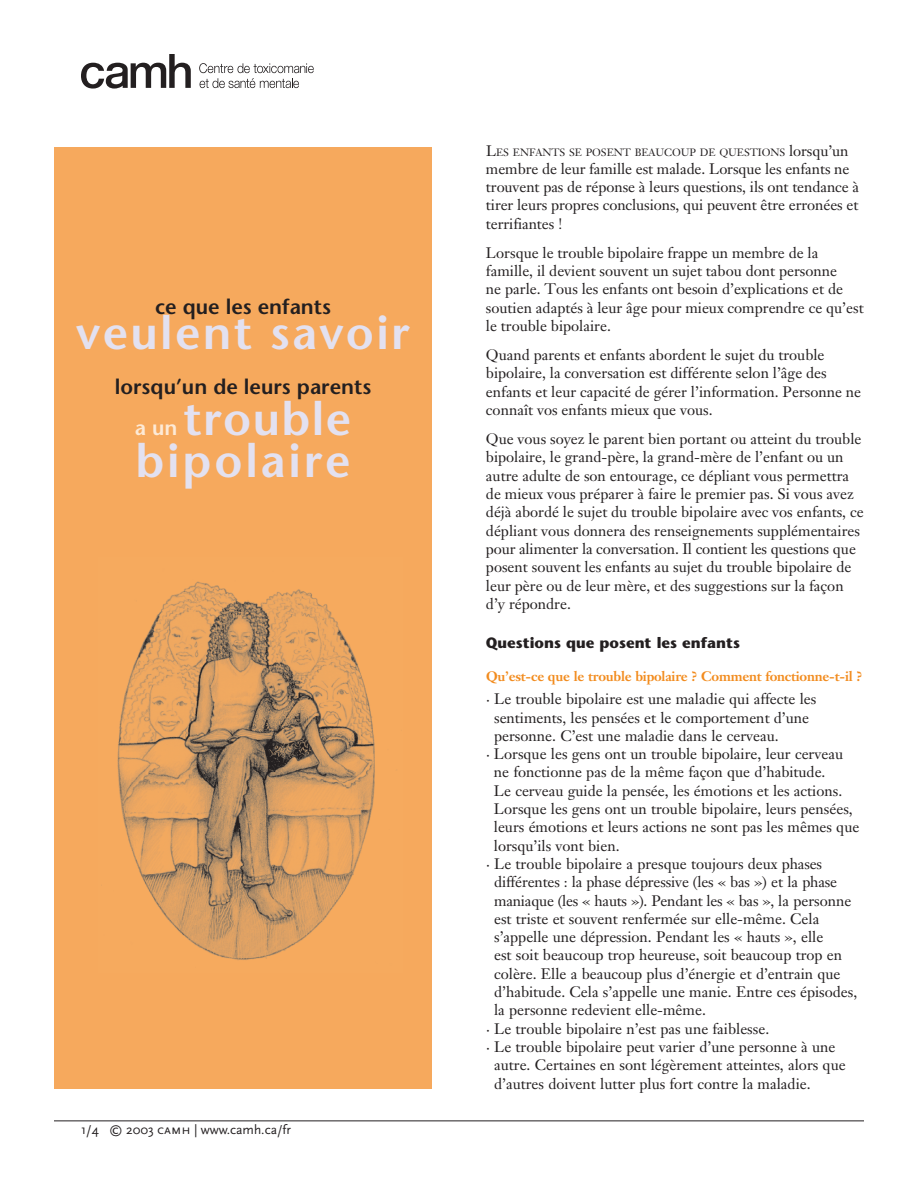
<style>
.page{position:relative;width:918px;height:1188px;background:#fff}
.page>*{position:absolute;margin:0;border:0;box-sizing:border-box;transform-origin:0 0}
.t1{font:600 46.5px/42px "Stone Sans";letter-spacing:.05em;color:#e3e1f0}
.t2{font:600 21px "Stone Sans";color:#231f20}
.t3{font:15px/18.3px "Janson Text";color:#231f20}
.t4{font:700 15px "Stone Sans";color:#231f20}
.t5{font:700 13.5px "Janson Text";letter-spacing:-.015em;color:#f28b1d}
.t6{font:13.5px "Scala Sans";color:#231f20}
.t7{font:10.5px "Janson Text";letter-spacing:-.005em;color:#231f20}
.s1{font-size:21px;color:#fdead6}
.s2{font-family:"Scala Sans Caps"}
.s3{font-size:15px}
</style>
<div class="page">
<svg style="left:81px;top:54px;width:110px;height:35px"></svg>
<svg style="left:199px;top:63px;width:115px;height:25px"></svg>
<hr style="left:54px;top:1120px;width:810px;height:1px;background:#231f20">
<div style="left:54px;top:147px;width:378px;height:942px;background:#f6a95d"></div>
<img style="left:117px;top:581px;width:258px;height:379px">
<h2 class="t2" style="left:155px;top:294px;width:177px">ce que les enfants</h2>
<h1 class="t1" style="left:76px;top:312px;width:335px">veulent savoir</h1>
<h2 class="t2" style="left:115px;top:374px;width:258px">lorsqu’un de leurs parents</h2>
<h1 class="t1" style="left:135px;top:397px;width:218px"><span class="s1">a un</span> trouble bipolaire</h1>
<p class="t6" style="left:81px;top:1122px;width:212px">1/4 © 2003 <span class="s2">camh</span> | www.camh.ca/fr</p>
<p class="t7" style="left:486px;top:145px;width:364px"><span class="s3">L</span>ES ENFANTS SE POSENT BEAUCOUP DE QUESTIONS <span class="s3">lorsqu’un</span></p>
<p class="t3" style="left:486px;top:159px;width:375px">membre de leur famille est malade. Lorsque les enfants ne trouvent pas de réponse à leurs questions, ils ont tendance à tirer leurs propres conclusions, qui peuvent être erronées et terrifiantes !</p>
<p class="t3" style="left:486px;top:243px;width:379px">Lorsque le trouble bipolaire frappe un membre de la famille, il devient souvent un sujet tabou dont personne<br>ne parle. Tous les enfants ont besoin d’explications et de soutien adaptés à leur âge pour mieux comprendre ce qu’est le trouble bipolaire.</p>
<p class="t3" style="left:486px;top:346px;width:377px">Quand parents et enfants abordent le sujet du trouble bipolaire, la conversation est différente selon l’âge des enfants et leur capacité de gérer l’information. Personne ne connaît vos enfants mieux que vous.</p>
<p class="t3" style="left:486px;top:430px;width:379px">Que vous soyez le parent bien portant ou atteint du trouble bipolaire, le grand-père, la grand-mère de l’enfant ou un autre adulte de son entourage, ce dépliant vous permettra de mieux vous préparer à faire le premier pas. Si vous avez déjà abordé le sujet du trouble bipolaire avec vos enfants, ce dépliant vous donnera des renseignements supplémentaires pour alimenter la conversation. Il contient les questions que posent souvent les enfants au sujet du trouble bipolaire de leur père ou de leur mère, et des suggestions sur la façon d’y répondre.</p>
<p class="t4" style="left:486px;top:634px;width:255px">Questions que posent les enfants</p>
<p class="t5" style="left:486px;top:667px;width:378px">Qu’est-ce que le trouble bipolaire ? Comment fonctionne-t-il ?</p>
<p class="t3" style="left:486px;top:690px;width:332px">· Le trouble bipolaire est une maladie qui affecte les</p>
<p class="t3" style="left:494px;top:708px;width:317px">sentiments, les pensées et le comportement d’une</p>
<p class="t3" style="left:494px;top:726px;width:286px">personne. C’est une maladie dans le cerveau.</p>
<p class="t3" style="left:486px;top:745px;width:359px">· Lorsque les gens ont un trouble bipolaire, leur cerveau</p>
<p class="t3" style="left:494px;top:763px;width:333px">ne fonctionne pas de la même façon que d’habitude.</p>
<p class="t3" style="left:494px;top:781px;width:350px">Le cerveau guide la pensée, les émotions et les actions.</p>
<p class="t3" style="left:494px;top:800px;width:360px">Lorsque les gens ont un trouble bipolaire, leurs pensées,</p>
<p class="t3" style="left:494px;top:818px;width:367px">leurs émotions et leurs actions ne sont pas les mêmes que</p>
<p class="t3" style="left:494px;top:836px;width:127px">lorsqu’ils vont bien.</p>
<p class="t3" style="left:486px;top:854px;width:338px">· Le trouble bipolaire a presque toujours deux phases</p>
<p class="t3" style="left:494px;top:873px;width:344px">différentes : la phase dépressive (les « bas ») et la phase</p>
<p class="t3" style="left:494px;top:891px;width:359px">maniaque (les « hauts »). Pendant les « bas », la personne</p>
<p class="t3" style="left:494px;top:909px;width:327px">est triste et souvent renfermée sur elle-même. Cela</p>
<p class="t3" style="left:494px;top:928px;width:331px">s’appelle une dépression. Pendant les « hauts », elle</p>
<p class="t3" style="left:494px;top:946px;width:350px">est soit beaucoup trop heureuse, soit beaucoup trop en</p>
<p class="t3" style="left:494px;top:964px;width:348px">colère. Elle a beaucoup plus d’énergie et d’entrain que</p>
<p class="t3" style="left:494px;top:983px;width:365px">d’habitude. Cela s’appelle une manie. Entre ces épisodes,</p>
<p class="t3" style="left:494px;top:1001px;width:213px">la personne redevient elle-même.</p>
<p class="t3" style="left:486px;top:1019px;width:285px">· Le trouble bipolaire n’est pas une faiblesse.</p>
<p class="t3" style="left:486px;top:1037px;width:351px">· Le trouble bipolaire peut varier d’une personne à une</p>
<p class="t3" style="left:494px;top:1056px;width:353px">autre. Certaines en sont légèrement atteintes, alors que</p>
<p class="t3" style="left:494px;top:1074px;width:318px">d’autres doivent lutter plus fort contre la maladie.</p>
</div>
